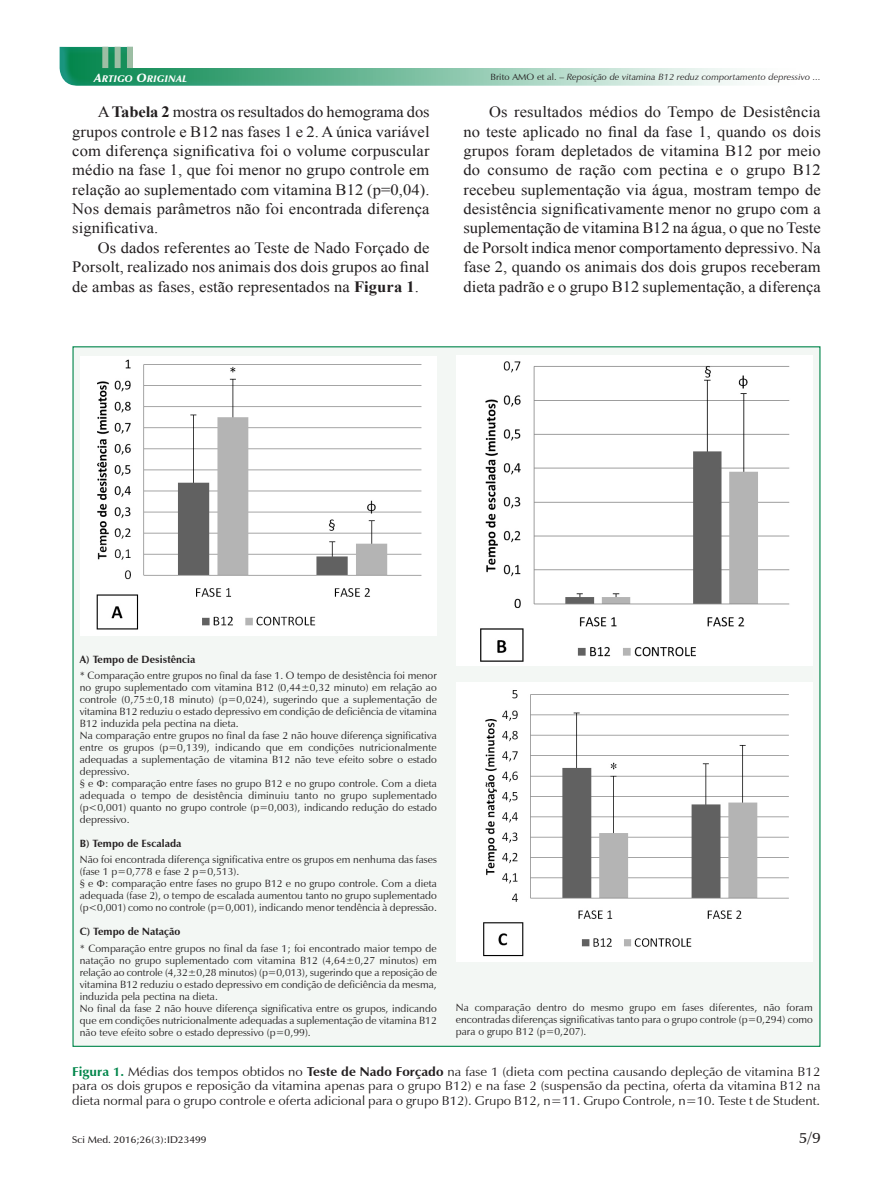
<style>
.page{position:relative;width:893px;height:1191px;background:#fff}
.page>*{position:absolute;margin:0;border:0;box-sizing:border-box;transform-origin:0 0}
.t1{font:15.75px/19.4px "Times New Roman";letter-spacing:.005em;color:#231f20;text-align:justify;scale:1.05 1}
.t2{font:600 15px "Zapf Humanist 601 BT";color:#231f20;scale:1.05 1}
.t3{font:12.75px/14.2px "Zapf Humanist 601 BT";color:#231f20;text-align:justify;scale:1.05 1}
.t4{font:10.5px/12px "Zapf Humanist 601 BT";letter-spacing:.005em;color:#231f20}
.t5{font:700 10.5px "Zapf Humanist 601 BT";letter-spacing:.005em;color:#231f20}
.t6{font:600 9.75px "Zapf Humanist 601 BT";letter-spacing:.005em;color:#231f20;scale:1.05 1}
.t7{font:9.6px "Zapf Humanist 601 BT Ultra Italic SC800";letter-spacing:.045em;color:#fff}
.t8{font:italic 9px "Zapf Humanist 601 BT";letter-spacing:.005em;color:#231f20;scale:1.05 1}
.s1{font-size:12px}
.s2{font-style:normal}
.s3{font-weight:700}
.s4{font-weight:700;color:#00854a}
</style>
<div class="page">
<div style="left:70px;top:46px;width:750px;height:41px;background:#229b8f;opacity:.75"></div>
<div style="left:58px;top:46px;width:632px;height:41px;background:#229b8f;opacity:.75"></div>
<div style="left:102px;top:47px;width:6px;height:21px;background:#9dbea4"></div>
<div style="left:115px;top:47px;width:6px;height:21px;background:#9dbea4"></div>
<div style="left:127px;top:47px;width:6px;height:21px;background:#9dbea4"></div>
<div style="left:133px;top:45px;width:690px;height:23px;background:#fff"></div>
<div style="left:72px;top:346px;width:748px;height:700px;background:#f3f7f4"></div>
<div style="left:80px;top:356px;width:357px;height:279px;background:#fff"></div>
<img style="left:96px;top:360px;width:326px;height:270px">
<div style="left:456px;top:356px;width:357px;height:310px;background:#fff"></div>
<img style="left:480px;top:361px;width:310px;height:301px">
<div style="left:456px;top:682px;width:357px;height:280px;background:#fff"></div>
<img style="left:483px;top:690px;width:306px;height:267px">
<p class="t7" style="left:94px;top:73px;width:94px"><span class="s1">A</span>RTIGO <span class="s1">O</span>RIGINAL</p>
<p class="t8" style="left:490px;top:71px;width:316px"><span class="s2">Brito AMO et al. –</span> Reposição de vitamina B12 reduz comportamento depressivo ...</p>
<p class="t1" style="left:72px;top:102px;width:342px;text-indent:26px">A <span class="s3">Tabela 2</span> mostra os resultados do hemograma dos grupos controle e B12 nas fases 1 e 2. A única variável com diferença significativa foi o volume corpuscular médio na fase 1, que foi menor no grupo controle em relação ao suplementado com vitamina B12 (p=0,04).<br>Nos demais parâmetros não foi encontrada diferença significativa.</p>
<h1 class="t1" style="left:72px;top:238px;width:342px;text-indent:26px">Os dados referentes ao Teste de Nado Forçado de Porsolt, realizado nos animais dos dois grupos ao final de ambas as fases, estão representados na <span class="s3">Figura 1</span>.</h1>
<p class="t1" style="left:463px;top:102px;width:342px;text-indent:26px">Os resultados médios do Tempo de Desistência no teste aplicado no final da fase 1, quando os dois grupos foram depletados de vitamina B12 por meio do consumo de ração com pectina e o grupo B12 recebeu suplementação via água, mostram tempo de desistência significativamente menor no grupo com a suplementação de vitamina B12 na água, o que no Teste de Porsolt indica menor comportamento depressivo. Na fase 2, quando os animais dos dois grupos receberam dieta padrão e o grupo B12 suplementação, a diferença</p>
<p class="t5" style="left:80px;top:652px;width:117px">A) Tempo de Desistência</p>
<p class="t4" style="left:80px;top:669px;width:359px">* Comparação entre grupos no final da fase 1. O tempo de desistência foi menor no grupo suplementado com vitamina B12 (0,44±0,32 minuto) em relação ao controle (0,75±0,18 minuto) (p=0,024), sugerindo que a suplementação de vitamina B12 reduziu o estado depressivo em condição de deficiência de vitamina B12 induzida pela pectina na dieta.<br>Na comparação entre grupos no final da fase 2 não houve diferença significativa entre os grupos (p=0,139), indicando que em condições nutricionalmente adequadas a suplementação de vitamina B12 não teve efeito sobre o estado depressivo.<br>§ e : comparação entre fases no grupo B12 e no grupo controle. Com a dieta adequada o tempo de desistência diminuiu tanto no grupo suplementado (p&lt;0,001) quanto no grupo controle (p=0,003), indicando redução do estado depressivo.</p>
<p class="t5" style="left:80px;top:837px;width:103px">B) Tempo de Escalada</p>
<p class="t4" style="left:80px;top:853px;width:359px">Não foi encontrada diferença significativa entre os grupos em nenhuma das fases (fase 1 p=0,778 e fase 2 p=0,513).<br>§ e : comparação entre fases no grupo B12 e no grupo controle. Com a dieta adequada (fase 2), o tempo de escalada aumentou tanto no grupo suplementado (p&lt;0,001) como no controle (p=0,001), indicando menor tendência à depressão.</p>
<p class="t5" style="left:80px;top:925px;width:102px">C) Tempo de Natação</p>
<p class="t4" style="left:80px;top:942px;width:359px">* Comparação entre grupos no final da fase 1; foi encontrado maior tempo de natação no grupo suplementado com vitamina B12 (4,64±0,27 minutos) em relação ao controle (4,32±0,28 minutos) (p=0,013), sugerindo que a reposição de vitamina B12 reduziu o estado depressivo em condição de deficiência da mesma, induzida pela pectina na dieta.<br>No final da fase 2 não houve diferença significativa entre os grupos, indicando que em condições nutricionalmente adequadas a suplementação de vitamina B12 não teve efeito sobre o estado depressivo (p=0,99).</p>
<p class="t4" style="left:456px;top:1001px;width:359px;text-align:justify">Na comparação dentro do mesmo grupo em fases diferentes, não foram encontradas diferenças significativas tanto para o grupo controle (p=0,294) como para o grupo B12 (p=0,207).</p>
<p class="t3" style="left:72px;top:1064px;width:714px"><span class="s4">Figura 1.</span> Médias dos tempos obtidos no <span class="s3">Teste de Nado Forçado</span> na fase 1 (dieta com pectina causando depleção de vitamina B12 para os dois grupos e reposição da vitamina apenas para o grupo B12) e na fase 2 (suspensão da pectina, oferta da vitamina B12 na dieta normal para o grupo controle e oferta adicional para o grupo B12). Grupo B12, n=11. Grupo Controle, n=10. Teste t de Student.</p>
<p class="t6" style="left:72px;top:1133px;width:129px">Sci Med. 2016;26(3):ID23499</p>
<h2 class="t2" style="left:799px;top:1128px;width:22px">5/9</h2>
</div>
